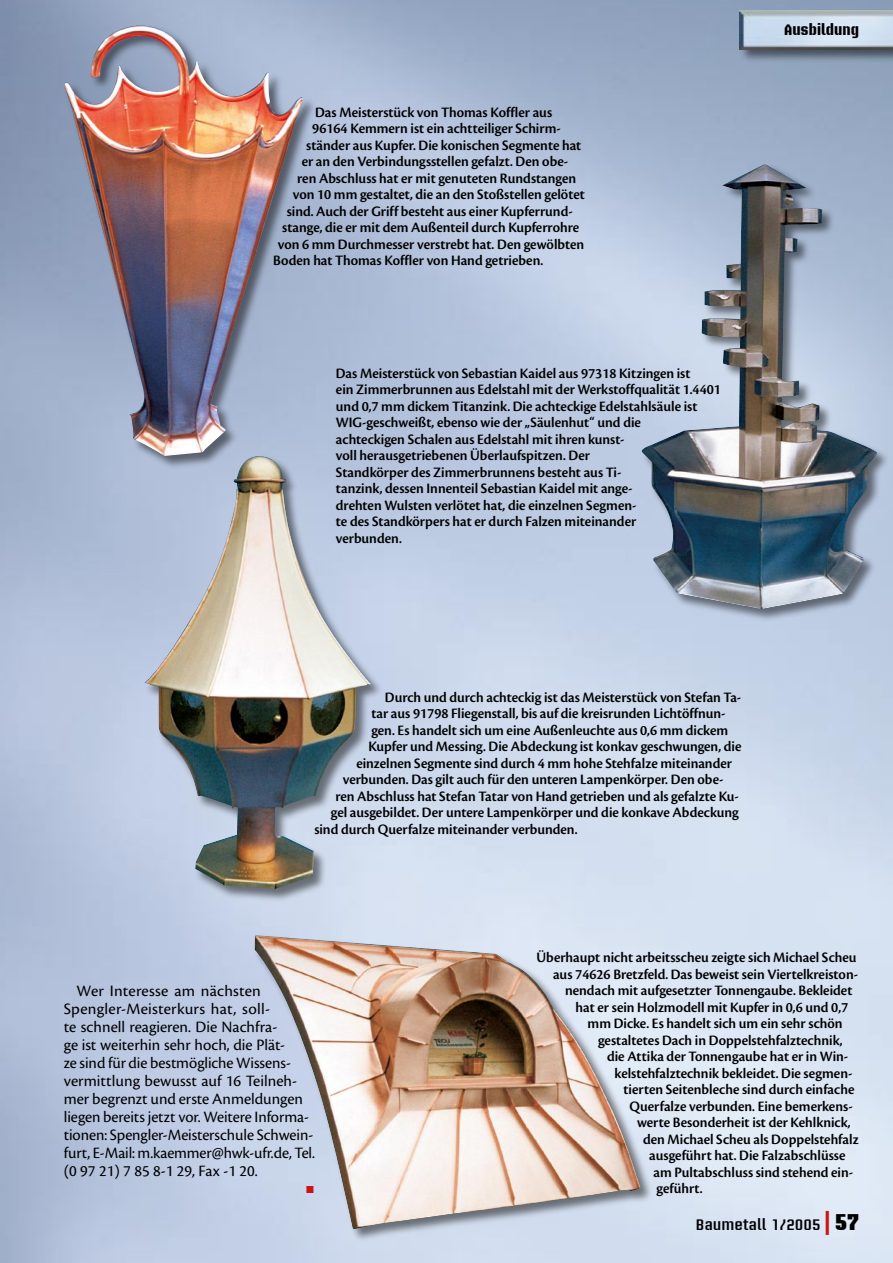
<style>
.page{position:relative;width:893px;height:1263px;background:#fff}
.page>*{position:absolute;margin:0;border:0;box-sizing:border-box;transform-origin:0 0}
.t1{font:16.5px/18px "Cronos Pro";color:#000}
.t2{font:16.5px "European Pi Std 3";color:#cd1316}
.t3{font:15px/16.5px "Cronos Pro Semibold Disp";color:#000}
.t4{font:600 15px "Briem Akademi Std";color:#000}
.t5{font:700 15px "Briem Akademi Std";color:#000}
.s1{font-size:24px;color:#cd1316}
.s2{font-weight:900;font-size:22.5px}
</style>
<div class="page">
<div style="left:738px;top:9px;width:155px;height:54px;background:#000;opacity:.5"></div>
<img style="left:740px;top:11px;width:153px;height:38px">
<div style="left:63px;top:24px;width:254px;height:446px;background:#aabad4"></div>
<img style="left:63px;top:19px;width:240px;height:435px">
<div style="left:640px;top:163px;width:251px;height:461px;background:#000;opacity:.5"></div>
<img style="left:640px;top:164px;width:239px;height:445px">
<div style="left:144px;top:454px;width:241px;height:449px;background:#000;opacity:.5"></div>
<img style="left:144px;top:456px;width:227px;height:433px">
<div style="left:253px;top:933px;width:401px;height:310px;background:#000;opacity:.5"></div>
<img style="left:255px;top:935px;width:388px;height:294px">
<p class="t3" style="left:315px;top:104px;width:238px">Das Meisterstück von Thomas Koffler aus</p>
<p class="t3" style="left:312px;top:120px;width:250px">96164 Kemmern ist ein achtteiliger Schirm-</p>
<p class="t3" style="left:306px;top:137px;width:277px">ständer aus Kupfer. Die konischen Segmente hat</p>
<p class="t3" style="left:302px;top:153px;width:268px">er an den Verbindungsstellen gefalzt. Den obe-</p>
<p class="t3" style="left:297px;top:170px;width:280px">ren Abschluss hat er mit genuteten Rundstangen</p>
<p class="t3" style="left:293px;top:186px;width:294px">von 10 mm gestaltet, die an den Stoßstellen gelötet</p>
<p class="t3" style="left:287px;top:203px;width:288px">sind. Auch der Griff besteht aus einer Kupferrund-</p>
<p class="t3" style="left:282px;top:219px;width:298px">stange, die er mit dem Außenteil durch Kupferrohre</p>
<p class="t3" style="left:278px;top:236px;width:308px">von 6 mm Durchmesser verstrebt hat. Den gewölbten</p>
<p class="t3" style="left:273px;top:252px;width:272px">Boden hat Thomas Koffler von Hand getrieben.</p>
<p class="t3" style="left:336px;top:365px;width:387px">Das Meisterstück von Sebastian Kaidel aus 97318 Kitzingen ist<br>ein Zimmerbrunnen aus Edelstahl mit der Werkstoffqualität 1.4401 und 0,7 mm dickem Titanzink. Die achteckige Edelstahlsäule ist WIG-geschweißt, ebenso wie der „Säulenhut“ und die<br>achteckigen Schalen aus Edelstahl mit ihren kunst-<br>voll herausgetriebenen Überlaufspitzen. Der<br>Standkörper des Zimmerbrunnens besteht aus Ti-<br>tanzink, dessen Innenteil Sebastian Kaidel mit ange-<br>drehten Wulsten verlötet hat, die einzelnen Segmen-<br>te des Standkörpers hat er durch Falzen miteinander<br>verbunden.</p>
<p class="t5" style="left:784px;top:22px;width:76px">Ausbildung</p>
<p class="t3" style="left:385px;top:689px;width:358px">Durch und durch achteckig ist das Meisterstück von Stefan Ta-</p>
<p class="t3" style="left:371px;top:705px;width:356px">tar aus 91798 Fliegenstall, bis auf die kreisrunden Lichtöffnun-</p>
<p class="t3" style="left:371px;top:722px;width:358px">gen. Es handelt sich um eine Außenleuchte aus 0,6 mm dickem</p>
<p class="t3" style="left:368px;top:738px;width:375px">Kupfer und Messing. Die Abdeckung ist konkav geschwungen, die</p>
<p class="t3" style="left:356px;top:755px;width:377px">einzelnen Segmente sind durch 4 mm hohe Stehfalze miteinander</p>
<p class="t3" style="left:343px;top:771px;width:382px">verbunden. Das gilt auch für den unteren Lampenkörper. Den obe-</p>
<p class="t3" style="left:335px;top:788px;width:405px">ren Abschluss hat Stefan Tatar von Hand getrieben und als gefalzte Ku-</p>
<p class="t3" style="left:331px;top:804px;width:409px">gel ausgebildet. Der untere Lampenkörper und die konkave Abdeckung</p>
<p class="t3" style="left:314px;top:821px;width:265px">sind durch Querfalze miteinander verbunden.</p>
<p class="t1" style="left:64px;top:982px;width:253px;text-indent:13px">Wer Interesse am nächsten Spengler-Meisterkurs hat, soll-<br>te schnell reagieren. Die Nachfra-<br>ge ist weiterhin sehr hoch, die Plät-<br>ze sind für die bestmögliche Wissens&shy;vermittlung bewusst auf 16 Teilneh&shy;mer begrenzt und erste Anmeldungen liegen bereits jetzt vor. Weitere Informa&shy;tionen: Spengler-Meisterschule Schwein&shy;furt, E-Mail: m.kaemmer@hwk-ufr.de, Tel. (0 97 21) 7 85 8-1 29, Fax -1 20.</p>
<p class="t2" style="left:305px;top:1176px;width:11px">▪</p>
<p class="t3" style="left:537px;top:949px;width:321px">Überhaupt nicht arbeitsscheu zeigte sich Michael Scheu</p>
<p class="t3" style="left:553px;top:966px;width:307px">aus 74626 Bretzfeld. Das beweist sein Viertelkreiston-</p>
<p class="t3" style="left:565px;top:982px;width:289px">nendach mit aufgesetzter Tonnengaube. Bekleidet</p>
<p class="t3" style="left:576px;top:999px;width:274px">hat er sein Holzmodell mit Kupfer in 0,6 und 0,7</p>
<p class="t3" style="left:588px;top:1015px;width:256px">mm Dicke. Es handelt sich um ein sehr schön</p>
<p class="t3" style="left:598px;top:1032px;width:246px">gestaltetes Dach in Doppelstehfalztechnik,</p>
<p class="t3" style="left:607px;top:1048px;width:243px">die Attika der Tonnengaube hat er in Win-</p>
<p class="t3" style="left:615px;top:1065px;width:239px">kelstehfalztechnik bekleidet. Die segmen-</p>
<p class="t3" style="left:624px;top:1081px;width:232px">tierten Seitenbleche sind durch einfache</p>
<p class="t3" style="left:630px;top:1098px;width:225px">Querfalze verbunden. Eine bemerkens-</p>
<p class="t3" style="left:637px;top:1114px;width:215px">werte Besonderheit ist der Kehlknick,</p>
<p class="t3" style="left:643px;top:1131px;width:217px">den Michael Scheu als Doppelstehfalz</p>
<p class="t3" style="left:649px;top:1147px;width:198px">ausgeführt hat. Die Falzabschlüsse</p>
<p class="t3" style="left:654px;top:1164px;width:201px">am Pultabschluss sind stehend ein-</p>
<p class="t3" style="left:657px;top:1180px;width:48px">geführt.</p>
<p class="t4" style="left:696px;top:1216px;width:165px">Baumetall 1/2005 <span class="s1">|</span> <span class="s2">57</span></p>
</div>
